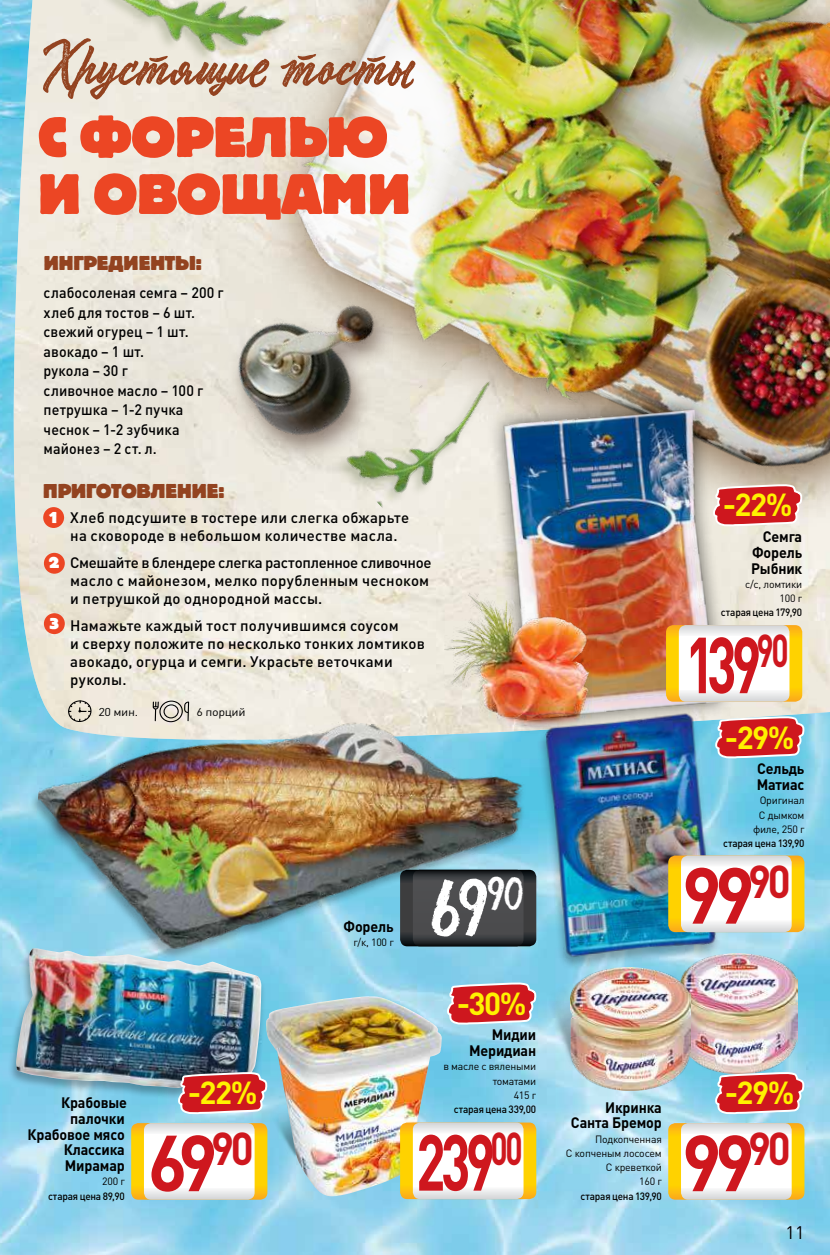
<style>
.page{position:relative;width:830px;height:1255px;background:#fff}
.page>*{position:absolute;margin:0;border:0;box-sizing:border-box;transform-origin:0 0}
.t1{font:700 78px "DIN Pro";letter-spacing:-.09em;color:#ce171e;scale:.93 1}
.t2{font:700 78px "DIN Pro";letter-spacing:-.09em;color:#ce171e;scale:.7 1}
.t3{font:78px "Billa Numero Chalk";color:#fff}
.t4{font:61.65px "Mojito Stamp";letter-spacing:.005em;color:#934320;scale:.95 1}
.t5{font:800 59.55px/57px "Bloc";letter-spacing:-.005em;color:#ec4624;scale:.95 1}
.t6{font:700 31.5px "DIN Pro";letter-spacing:-.045em;color:#fff200}
.t7{font:800 21px "Bloc";letter-spacing:-.005em;color:#934320;scale:.95 1}
.t8{font:18px "DIN Pro";color:#000}
.t9{font:800 16.5px "Bloc";color:#fff}
.t10{font:500 15px/18px "DIN Pro";letter-spacing:.015em;color:#000}
.t11{font:500 15px/19.5px "DIN Pro";letter-spacing:.015em;color:#000;scale:.95 1}
.t12{font:700 15px/15.8px "DIN Pro";letter-spacing:-.01em;color:#000;text-align:right;scale:.95 1}
.t13{font:11.25px "DIN Pro";color:#000;scale:1.08 1}
.t14{font:10.5px/14.2px "DIN Pro";letter-spacing:-.02em;color:#000;text-align:right}
.t15{font:500 10.5px "DIN Pro";letter-spacing:-.02em;color:#000;scale:.95 1}
</style>
<div class="page">
<img style="left:1px;top:762px;width:828px;height:492px">
<img style="left:12px;top:0;width:817px;height:741px">
<img style="left:36px;top:0;width:793px;height:589px">
<img style="left:300px;top:26px;width:167px;height:283px">
<div style="left:645px;top:0;width:184px;height:70px;background:#546628;opacity:.47"></div>
<img style="left:667px;top:0;width:162px;height:70px">
<div style="left:43px;top:507px;width:21px;height:21px;background:#ec4624;border-radius:50%"></div>
<div style="left:44px;top:553px;width:21px;height:20px;background:#ec4624;border-radius:50%"></div>
<div style="left:44px;top:613px;width:21px;height:21px;background:#ec4624;border-radius:50%"></div>
<svg style="left:0;top:0;width:1px;height:1254px"></svg>
<img style="left:25px;top:693px;width:510px;height:287px">
<img style="left:266px;top:996px;width:175px;height:200px">
<svg style="left:400px;top:869px;width:136px;height:158px;background:#73737d"></svg>
<svg style="left:400px;top:1122px;width:136px;height:76px"></svg>
<img style="left:689px;top:953px;width:107px;height:120px">
<img style="left:541px;top:971px;width:29px;height:100px">
<img style="left:570px;top:971px;width:119px;height:119px">
<svg style="left:668px;top:1123px;width:136px;height:76px"></svg>
<img style="left:713px;top:959px;width:91px;height:158px">
<div style="left:488px;top:393px;width:247px;height:343px;background:#000;opacity:.6"></div>
<img style="left:500px;top:408px;width:219px;height:300px">
<img style="left:711px;top:371px;width:91px;height:158px">
<img style="left:442px;top:583px;width:147px;height:144px">
<div style="left:8px;top:947px;width:258px;height:157px;background:#000;opacity:.3"></div>
<img style="left:16px;top:948px;width:245px;height:145px">
<svg style="left:131px;top:1123px;width:136px;height:76px"></svg>
<img style="left:177px;top:959px;width:90px;height:158px">
<div style="left:536px;top:712px;width:185px;height:259px;background:#000;opacity:.3"></div>
<img style="left:540px;top:708px;width:183px;height:260px">
<svg style="left:665px;top:603px;width:139px;height:158px"></svg>
<svg style="left:668px;top:855px;width:136px;height:77px"></svg>
<h2 class="t4" style="left:38px;top:19px;width:397px">Хрустящие тосты</h2>
<h3 class="t5" style="left:38px;top:109px;width:393px">С ФОРЕЛЬЮ<br>И ОВОЩАМИ</h3>
<h3 class="t7" style="left:44px;top:252px;width:168px">ИНГРЕДИЕНТЫ:</h3>
<p class="t11" style="left:44px;top:282px;width:191px">слабосоленая семга – 200 г хлеб для тостов – 6 шт. свежий огурец – 1 шт. авокадо – 1 шт.<br>рукола – 30 г<br>сливочное масло – 100 г петрушка – 1-2 пучка чеснок – 1-2 зубчика майонез – 2 ст. л.</p>
<h3 class="t7" style="left:43px;top:479px;width:192px">ПРИГОТОВЛЕНИЕ:</h3>
<p class="t9" style="left:49px;top:508px;width:9px">1</p>
<p class="t9" style="left:49px;top:553px;width:12px">2</p>
<p class="t10" style="left:70px;top:508px;width:340px">Хлеб подсушите в тостере или слегка обжарьте на сковороде в небольшом количестве масла.</p>
<p class="t10" style="left:70px;top:553px;width:362px">Смешайте в блендере слегка растопленное сливочное масло с майонезом, мелко порубленным чесноком и петрушкой до однородной массы.</p>
<p class="t10" style="left:70px;top:615px;width:356px">Намажьте каждый тост получившимся соусом<br>и сверху положите по несколько тонких ломтиков авокадо, огурца и семги. Украсьте веточками руколы.</p>
<p class="t9" style="left:49px;top:614px;width:11px">3</p>
<p class="t13" style="left:98px;top:703px;width:38px">20 мин.</p>
<p class="t13" style="left:196px;top:703px;width:47px">6 порций</p>
<p class="t12" style="left:28px;top:1094px;width:106px">Крабовые палочки<br>Крабовое мясо<br>Классика<br>Мирамар</p>
<p class="t14" style="left:102px;top:1173px;width:24px">200 г</p>
<p class="t15" style="left:48px;top:1188px;width:82px">старая цена 89,90</p>
<h3 class="t6" style="left:188px;top:1071px;width:71px">-22%</h3>
<h1 class="t1" style="left:148px;top:1109px;width:115px">69<sup>90</sup></h1>
<p class="t12" style="left:343px;top:918px;width:54px">Форель</p>
<p class="t14" style="left:353px;top:935px;width:42px">г/к, 100 г</p>
<h1 class="t3" style="left:430px;top:863px;width:93px">69<sup>90</sup></h1>
<h3 class="t6" style="left:456px;top:981px;width:71px">-30%</h3>
<p class="t12" style="left:469px;top:1026px;width:72px">Мидии<br>Меридиан</p>
<p class="t14" style="left:443px;top:1059px;width:94px">в масле с вялеными томатами<br>415 г</p>
<p class="t15" style="left:453px;top:1102px;width:88px">старая цена 339,00</p>
<h1 class="t2" style="left:416px;top:1109px;width:154px">239<sup>00</sup></h1>
<h3 class="t6" style="left:722px;top:483px;width:71px">-22%</h3>
<p class="t12" style="left:750px;top:528px;width:55px;text-align:justify;text-indent:12px">Семга Форель Рыбник</p>
<p class="t14" style="left:744px;top:576px;width:59px">с/с, ломтики<br>100 г</p>
<p class="t15" style="left:720px;top:605px;width:87px">старая цена 179,90</p>
<h1 class="t2" style="left:685px;top:612px;width:149px">139<sup>90</sup></h1>
<h3 class="t6" style="left:724px;top:715px;width:71px">-29%</h3>
<p class="t12" style="left:756px;top:760px;width:52px;text-align:left">Сельдь<br>Матиас</p>
<p class="t14" style="left:752px;top:792px;width:53px">Оригинал<br>С дымком филе, 250 г</p>
<p class="t15" style="left:722px;top:836px;width:87px">старая цена 139,90</p>
<h1 class="t1" style="left:681px;top:842px;width:118px">99<sup>90</sup></h1>
<p class="t12" style="left:570px;top:1098px;width:97px">Икринка<br>Санта Бремор</p>
<p class="t14" style="left:565px;top:1131px;width:97px">Подкопченная<br>С копченым лососем<br>С креветкой<br>160 г</p>
<p class="t15" style="left:580px;top:1188px;width:87px">старая цена 139,90</p>
<h3 class="t6" style="left:724px;top:1071px;width:71px">-29%</h3>
<h1 class="t1" style="left:681px;top:1109px;width:118px">99<sup>90</sup></h1>
<p class="t8" style="left:785px;top:1220px;width:20px">11</p>
</div>
